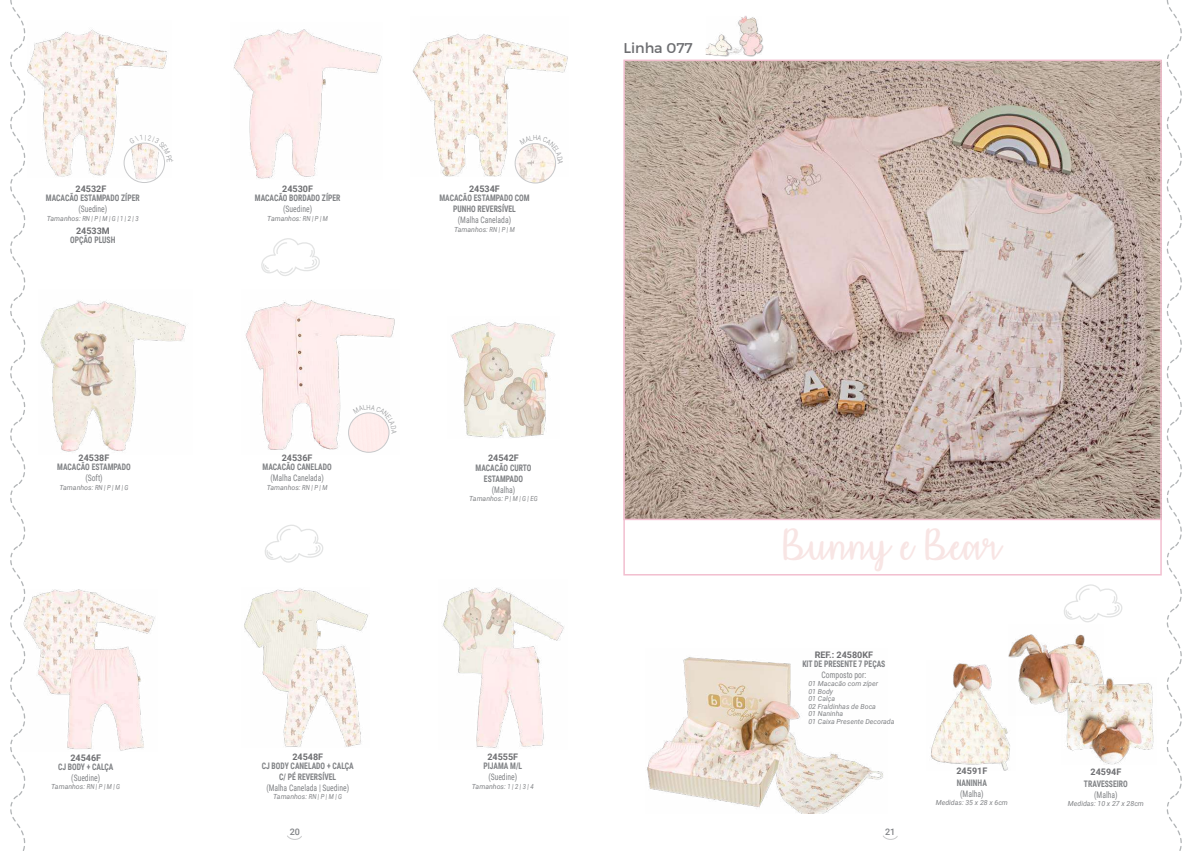
<style>
.page{position:relative;width:1191px;height:851px;background:#fff}
.page>*{position:absolute;margin:0;border:0;box-sizing:border-box;transform-origin:0 0}
.t1{font:45px "Affectionately Yours";color:#f8e5e4}
.t2{font:14.4px "Montserrat";color:#6d6e71}
.t3{font:700 9px/10.8px "Roboto Condensed";color:#808285;text-align:center;scale:.85 1}
.t4{font:9px "Roboto Condensed";color:#808285;scale:.85 1}
.t5{font:700 9px "Roboto";color:#6d6e71}
.t6{font:500 9px "Roboto";color:#808285}
.t7{font:italic 7px/7.5px "Roboto";color:#808285}
</style>
<div class="page">
<svg style="left:287px;top:835px;width:15px;height:4px"></svg>
<svg style="left:883px;top:835px;width:15px;height:4px"></svg>
<img style="left:412px;top:34px;width:156px;height:142px">
<img style="left:40px;top:301px;width:146px;height:151px">
<img style="left:245px;top:300px;width:150px;height:153px">
<img style="left:234px;top:29px;width:148px;height:150px">
<img style="left:28px;top:29px;width:139px;height:148px">
<img style="left:515px;top:143px;width:40px;height:40px">
<div style="left:515px;top:143px;width:41px;height:40px;border:1px solid #c7c8ca;border-radius:50%"></div>
<img style="left:348px;top:413px;width:41px;height:39px">
<div style="left:348px;top:412px;width:41px;height:40px;border:1px solid #c7c8ca;border-radius:50%"></div>
<img style="left:124px;top:143px;width:40px;height:39px">
<div style="left:124px;top:143px;width:41px;height:40px;border:1px solid #c7c8ca;border-radius:50%"></div>
<img style="left:451px;top:322px;width:105px;height:116px">
<img style="left:244px;top:588px;width:124px;height:159px">
<img style="left:442px;top:588px;width:122px;height:160px">
<img style="left:25px;top:589px;width:130px;height:162px">
<svg style="left:10px;top:0;width:15px;height:850px"></svg>
<svg style="left:261px;top:238px;width:59px;height:38px"></svg>
<svg style="left:265px;top:524px;width:58px;height:39px"></svg>
<img style="left:931px;top:663px;width:79px;height:107px">
<img style="left:647px;top:657px;width:236px;height:156px">
<div style="left:623px;top:314px;width:538px;height:261px;background:#fff;border:2px solid #f2becf"></div>
<img style="left:626px;top:63px;width:532px;height:454px">
<div style="left:623px;top:60px;width:538px;height:460px;border:2px solid #f2becf"></div>
<div style="left:706px;top:16px;width:57px;height:41px;background:#000;opacity:.25"></div>
<img style="left:705px;top:16px;width:57px;height:39px">
<svg style="left:1166px;top:0;width:15px;height:850px"></svg>
<svg style="left:1064px;top:584px;width:59px;height:39px"></svg>
<img style="left:1008px;top:634px;width:95px;height:81px">
<img style="left:1061px;top:677px;width:93px;height:87px">
<svg style="left:520px;top:135px;width:43px;height:29px"></svg>
<svg style="left:353px;top:404px;width:42px;height:29px"></svg>
<svg style="left:129px;top:135px;width:38px;height:27px"></svg>
<h2 class="t2" style="left:623px;top:39px;width:71px">Linha 077</h2>
<p class="t5" style="left:76px;top:182px;width:32px">24532F</p>
<p class="t3" style="left:46px;top:192px;width:112px">MACACÃO ESTAMPADO ZÍPER</p>
<p class="t4" style="left:78px;top:203px;width:36px">(Suedine)</p>
<p class="t7" style="left:47px;top:214px;width:93px">Tamanhos: RN | P | M | G | 1 | 2 | 3</p>
<p class="t5" style="left:76px;top:224px;width:35px">24533M</p>
<p class="t3" style="left:70px;top:234px;width:55px">OPÇÃO PLUSH</p>
<p class="t5" style="left:282px;top:182px;width:32px">24530F</p>
<p class="t3" style="left:255px;top:192px;width:102px">MACACÃO BORDADO ZÍPER</p>
<p class="t4" style="left:283px;top:203px;width:36px">(Suedine)</p>
<p class="t7" style="left:267px;top:214px;width:62px">Tamanhos: RN | P | M</p>
<p class="t5" style="left:469px;top:182px;width:32px">24534F</p>
<p class="t3" style="left:439px;top:192px;width:108px">MACACÃO ESTAMPADO COM<br>PUNHO REVERSÍVEL</p>
<p class="t4" style="left:458px;top:213px;width:64px">(Malha Canelada)</p>
<p class="t7" style="left:454px;top:225px;width:62px">Tamanhos: RN | P | M</p>
<p class="t5" style="left:79px;top:451px;width:32px">24538F</p>
<p class="t5" style="left:282px;top:451px;width:32px">24536F</p>
<p class="t3" style="left:57px;top:461px;width:88px">MACACÃO ESTAMPADO</p>
<p class="t4" style="left:85px;top:471px;width:22px">(Soft)</p>
<p class="t7" style="left:60px;top:483px;width:71px">Tamanhos: RN | P | M | G</p>
<p class="t3" style="left:262px;top:461px;width:83px">MACACÃO CANELADO</p>
<p class="t4" style="left:270px;top:471px;width:64px">(Malha Canelada)</p>
<p class="t7" style="left:267px;top:483px;width:62px">Tamanhos: RN | P | M</p>
<p class="t5" style="left:488px;top:452px;width:32px">24542F</p>
<p class="t3" style="left:475px;top:462px;width:67px">MACACÃO CURTO<br>ESTAMPADO</p>
<p class="t4" style="left:492px;top:483px;width:29px">(Malha)</p>
<p class="t7" style="left:469px;top:494px;width:70px">Tamanhos: P | M | G | EG</p>
<p class="t5" style="left:70px;top:751px;width:32px">24546F</p>
<p class="t3" style="left:58px;top:761px;width:67px">CJ BODY + CALÇA</p>
<p class="t4" style="left:71px;top:771px;width:36px">(Suedine)</p>
<p class="t7" style="left:51px;top:782px;width:71px">Tamanhos: RN | P | M | G</p>
<p class="t5" style="left:292px;top:750px;width:32px">24548F</p>
<p class="t5" style="left:487px;top:750px;width:32px">24555F</p>
<p class="t3" style="left:262px;top:760px;width:110px">CJ BODY CANELADO + CALÇA<br>C/ PÉ REVERSÍVEL</p>
<p class="t4" style="left:266px;top:781px;width:99px">(Malha Canelada | Suedine)</p>
<p class="t7" style="left:273px;top:792px;width:71px">Tamanhos: RN | P | M | G</p>
<p class="t3" style="left:483px;top:760px;width:47px">PIJAMA M/L</p>
<p class="t4" style="left:488px;top:770px;width:36px">(Suedine)</p>
<p class="t7" style="left:472px;top:782px;width:63px">Tamanhos: 1 | 2 | 3 | 4</p>
<h1 class="t1" style="left:783px;top:519px;width:219px">Bunny e Bear</h1>
<p class="t5" style="left:814px;top:648px;width:60px">REF.: 24580KF</p>
<p class="t3" style="left:802px;top:658px;width:99px">KIT DE PRESENTE 7 PEÇAS</p>
<p class="t4" style="left:821px;top:668px;width:54px">Composto por:</p>
<p class="t7" style="left:808px;top:679px;width:88px">01 Macacão com zíper<br>01 Body<br>01 Calça<br>02 Fraldinhas de Boca<br>01 Naninha<br>01 Caixa Presente Decorada</p>
<p class="t5" style="left:956px;top:764px;width:32px">24591F</p>
<p class="t5" style="left:1090px;top:765px;width:32px">24594F</p>
<p class="t3" style="left:956px;top:776px;width:37px">NANINHA</p>
<p class="t4" style="left:960px;top:787px;width:29px">(Malha)</p>
<p class="t7" style="left:935px;top:798px;width:74px">Medidas: 35 x 28 x 6cm</p>
<p class="t3" style="left:1084px;top:777px;width:53px">TRAVESSEIRO</p>
<p class="t4" style="left:1094px;top:788px;width:29px">(Malha)</p>
<p class="t7" style="left:1067px;top:799px;width:78px">Medidas: 10 x 27 x 28cm</p>
<p class="t6" style="left:290px;top:825px;width:12px">20</p>
<p class="t6" style="left:885px;top:825px;width:12px">21</p>
</div>
